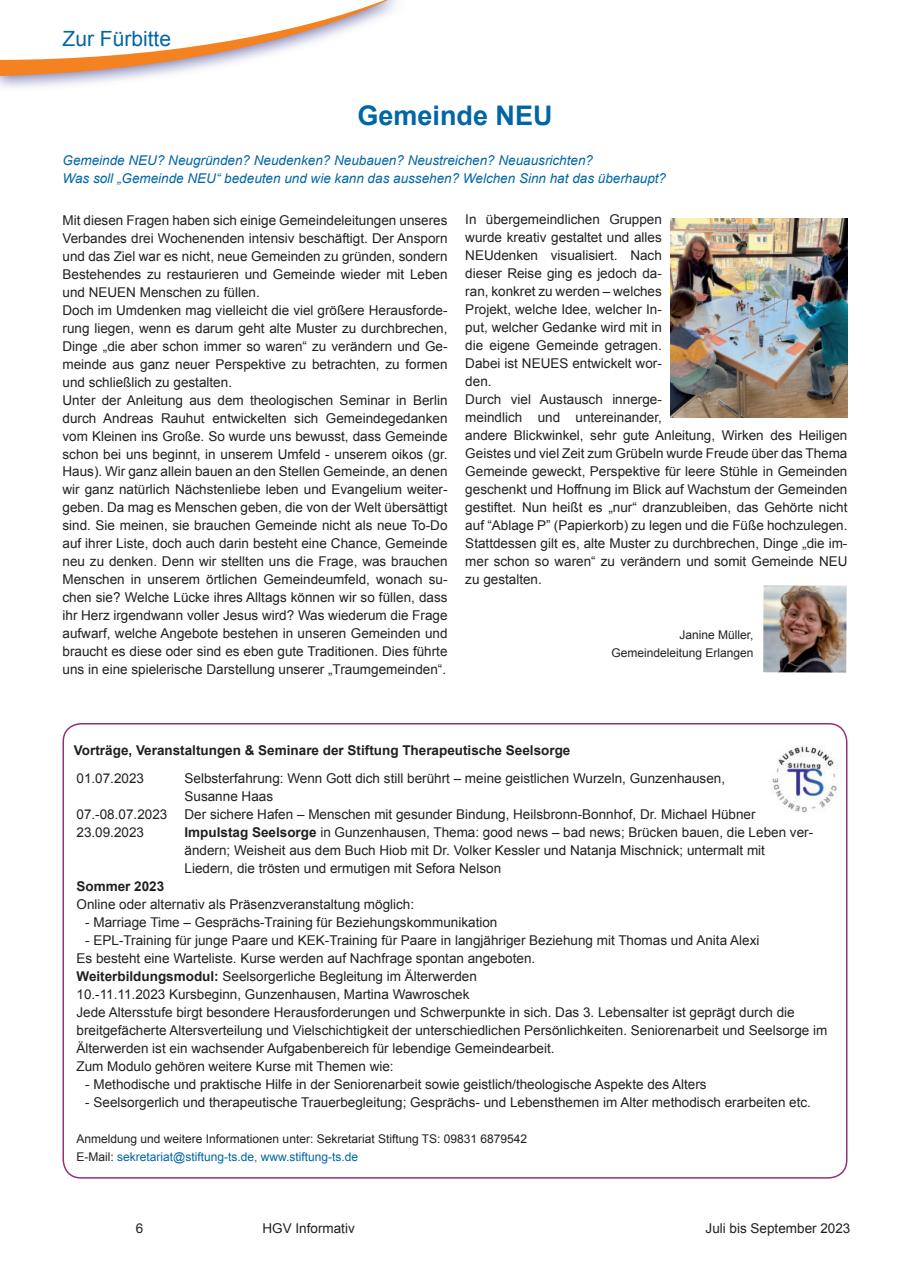
<style>
.page{position:relative;width:910px;height:1280px;background:#fff}
.page>*{position:absolute;margin:0;border:0;box-sizing:border-box;transform-origin:0 0}
.t1{font:700 27px "Arial";color:#0166a5}
.t2{font:21px "Arial";color:#0166a5}
.t3{font:13.5px/18px "Arial";color:#231f20}
.t4{font:italic 13.5px/18px "Arial";color:#0166a5}
.t5{font:700 13.5px "Arial";color:#231f20}
.t6{font:12px/18px "Arial";color:#231f20}
.s1{font-weight:700}
.s2{color:#0166a5}
</style>
<div class="page">
<svg style="left:0;top:0;width:392px;height:76px"></svg>
<div style="left:63px;top:723px;width:784px;height:456px;border:2px solid #923372;border-radius:18px"></div>
<img style="left:771px;top:745px;width:67px;height:68px">
<img style="left:763px;top:585px;width:84px;height:88px">
<img style="left:670px;top:219px;width:177px;height:198px">
<h2 class="t2" style="left:63px;top:31px;width:110px">Zur Fürbitte</h2>
<h1 class="t1" style="left:357px;top:105px;width:197px">Gemeinde NEU</h1>
<p class="t4" style="left:63px;top:152px;width:605px">Gemeinde NEU? Neugründen? Neudenken? Neubauen? Neustreichen? Neuausrichten?<br>Was soll „Gemeinde NEU“ bedeuten und wie kann das aussehen? Welchen Sinn hat das überhaupt?</p>
<p class="t3" style="left:63px;top:212px;width:387px">Mit diesen Fragen haben sich einige Gemeindeleitungen unseres Verbandes drei Wochenenden intensiv beschäftigt. Der Ansporn und das Ziel war es nicht, neue Gemeinden zu gründen, sondern Bestehendes zu restaurieren und Gemeinde wieder mit Leben und NEUEN Menschen zu füllen.<br>Doch im Umdenken mag vielleicht die viel größere Herausforde&shy;rung liegen, wenn es darum geht alte Muster zu durchbrechen, Dinge „die aber schon immer so waren“ zu verändern und Ge&shy;meinde aus ganz neuer Perspektive zu betrachten, zu formen und schließlich zu gestalten.<br>Unter der Anleitung aus dem theologischen Seminar in Berlin durch Andreas Rauhut entwickelten sich Gemeindegedanken vom Kleinen ins Große. So wurde uns bewusst, dass Gemeinde schon bei uns beginnt, in unserem Umfeld - unserem oikos (gr.<br>Haus). Wir ganz allein bauen an den Stellen Gemeinde, an denen wir ganz natürlich Nächstenliebe leben und Evangelium weiter&shy;geben. Da mag es Menschen geben, die von der Welt übersättigt sind. Sie meinen, sie brauchen Gemeinde nicht als neue To-Do auf ihrer Liste, doch auch darin besteht eine Chance, Gemeinde neu zu denken. Denn wir stellten uns die Frage, was brauchen Menschen in unserem örtlichen Gemeindeumfeld, wonach su&shy;chen sie? Welche Lücke ihres Alltags können wir so füllen, dass ihr Herz irgendwann voller Jesus wird? Was wiederum die Frage aufwarf, welche Angebote bestehen in unseren Gemeinden und braucht es diese oder sind es eben gute Traditionen. Dies führte uns in eine spielerische Darstellung unserer „Traumgemeinden“.</p>
<p class="t3" style="left:465px;top:212px;width:384px">In übergemeindlichen Gruppen<br>wurde kreativ gestaltet und alles<br>NEUdenken visualisiert. Nach<br>dieser Reise ging es jedoch da-<br>ran, konkret zu werden – welches<br>Projekt, welche Idee, welcher In-<br>put, welcher Gedanke wird mit in<br>die eigene Gemeinde getragen.<br>Dabei ist NEUES entwickelt wor-<br>den.<br>Durch viel Austausch innerge-<br>meindlich und untereinander,<br>andere Blickwinkel, sehr gute Anleitung, Wirken des Heiligen Geistes und viel Zeit zum Grübeln wurde Freude über das Thema Gemeinde geweckt, Perspektive für leere Stühle in Gemeinden geschenkt und Hoffnung im Blick auf Wachstum der Gemeinden gestiftet. Nun heißt es „nur“ dranzubleiben, das Gehörte nicht auf “Ablage P” (Papierkorb) zu legen und die Füße hochzulegen.<br>Stattdessen gilt es, alte Muster zu durchbrechen, Dinge „die im&shy;mer schon so waren“ zu verändern und somit Gemeinde NEU zu gestalten.</p>
<p class="t6" style="left:611px;top:626px;width:144px;text-align:right">Janine Müller,<br>Gemeindeleitung Erlangen</p>
<p class="t5" style="left:74px;top:746px;width:498px">Vorträge, Veranstaltungen &amp; Seminare der Stiftung Therapeutische Seelsorge</p>
<p class="t3" style="left:77px;top:770px;width:69px">01.07.2023</p>
<p class="t3" style="left:185px;top:770px;width:542px">Selbsterfahrung: Wenn Gott dich still berührt – meine geistlichen Wurzeln, Gunzenhausen,<br>Susanne Haas</p>
<p class="t3" style="left:77px;top:806px;width:92px">07.-08.07.2023</p>
<p class="t3" style="left:185px;top:806px;width:573px">Der sichere Hafen – Menschen mit gesunder Bindung, Heilsbronn-Bonnhof, Dr. Michael Hübner</p>
<p class="t3" style="left:77px;top:824px;width:69px">23.09.2023</p>
<p class="t3" style="left:185px;top:824px;width:630px"><span class="s1">Impulstag Seelsorge</span> in Gunzenhausen, Thema: good news – bad news; Brücken bauen, die Leben ver&shy;ändern; Weisheit aus dem Buch Hiob mit Dr. Volker Kessler und Natanja Mischnick; untermalt mit<br>Liedern, die trösten und ermutigen mit Sefora Nelson</p>
<p class="t5" style="left:77px;top:881px;width:89px">Sommer 2023</p>
<p class="t3" style="left:77px;top:896px;width:339px">Online oder alternativ als Präsenzveranstaltung möglich:</p>
<p class="t3" style="left:85px;top:914px;width:414px">- Marriage Time – Gesprächs-Training für Beziehungskommunikation</p>
<p class="t3" style="left:77px;top:932px;width:752px;text-indent:9px">- EPL-Training für junge Paare und KEK-Training für Paare in langjähriger Beziehung mit Thomas und Anita Alexi<br>Es besteht eine Warteliste. Kurse werden auf Nachfrage spontan angeboten.<br><span class="s1">Weiterbildungsmodul:</span> Seelsorgerliche Begleitung im Älterwerden<br>10.-11.11.2023 Kursbeginn, Gunzenhausen, Martina Wawroschek<br>Jede Altersstufe birgt besondere Herausforderungen und Schwerpunkte in sich. Das 3. Lebensalter ist geprägt durch die breitgefächerte Altersverteilung und Vielschichtigkeit der unterschiedlichen Persönlichkeiten. Seniorenarbeit und Seelsorge im Älterwerden ist ein wachsender Aufgabenbereich für lebendige Gemeindearbeit.<br>Zum Modulo gehören weitere Kurse mit Themen wie:</p>
<p class="t3" style="left:85px;top:1076px;width:623px">- Methodische und praktische Hilfe in der Seniorenarbeit sowie geistlich/theologische Aspekte des Alters</p>
<p class="t3" style="left:85px;top:1094px;width:727px">- Seelsorgerlich und therapeutische Trauerbegleitung; Gesprächs- und Lebensthemen im Alter methodisch erarbeiten etc.</p>
<p class="t6" style="left:77px;top:1130px;width:452px">Anmeldung und weitere Informationen unter: Sekretariat Stiftung TS: 09831 6879542<br>E-Mail: <span class="s2">sekretariat@stiftung-ts.de, www.stiftung-ts.de</span></p>
<p class="t3" style="left:136px;top:1220px;width:9px">6</p>
<p class="t3" style="left:262px;top:1220px;width:94px">HGV Informativ</p>
<p class="t3" style="left:706px;top:1220px;width:146px">Juli bis September 2023</p>
</div>
